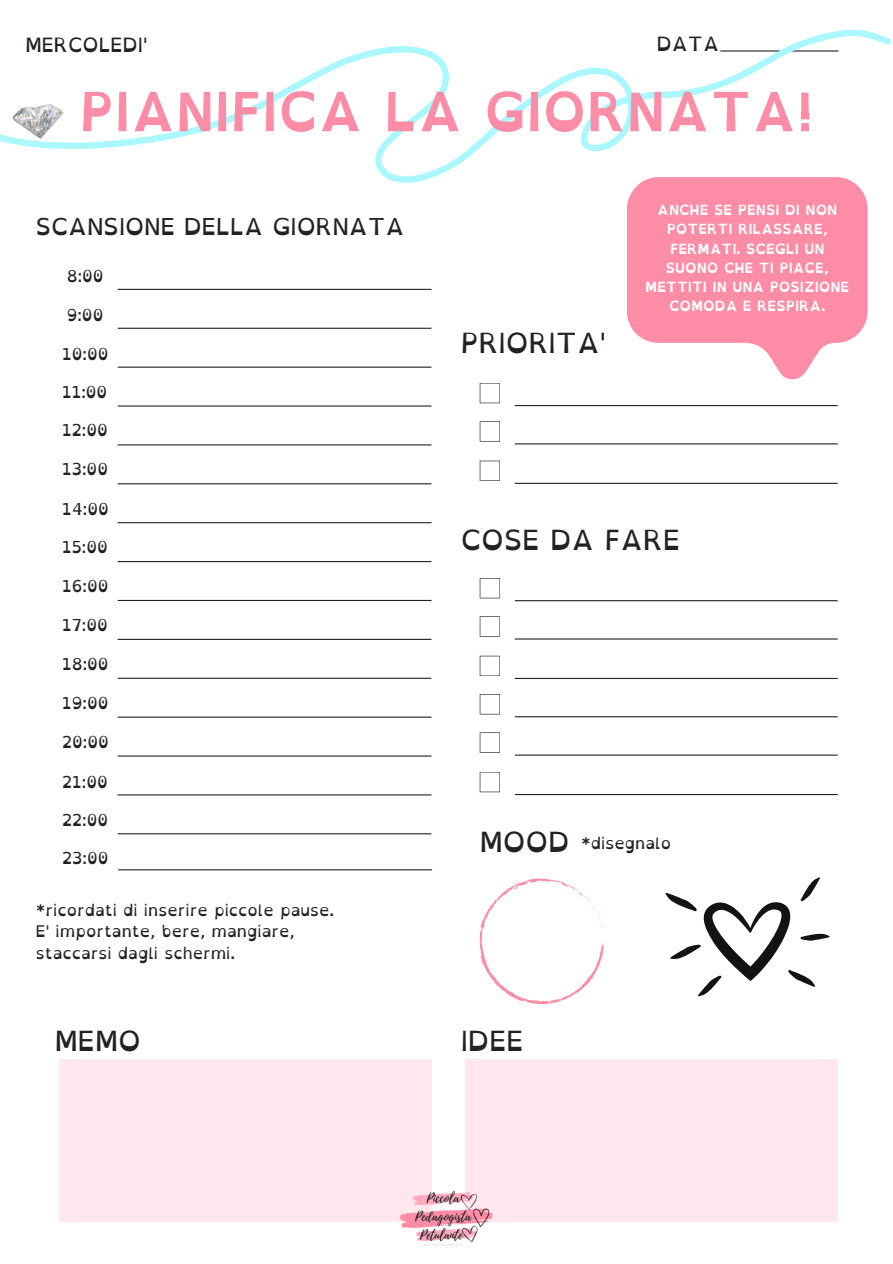
<style>
.page{position:relative;width:893px;height:1264px;background:#fff}
.page>*{position:absolute;margin:0;border:0;box-sizing:border-box;transform-origin:0 0}
.t1{font:700 54px "Open Dyslexic";color:#fd8ca7}
.t2{font:27.75px "Open Dyslexic";color:#252122}
.t3{font:23.25px "Open Dyslexic";color:#252122}
.t4{font:19.65px "Open Dyslexic";color:#252122}
.t5{font:16.5px "Open Dyslexic";color:#252122}
.t6{font:16.05px "Open Dyslexic";color:#252122}
.t7{font:700 14.1px/19.2px "Open Dyslexic";color:#fff;text-align:center}
.s1{font-weight:700}
</style>
<div class="page">
<hr style="left:118px;top:289px;width:313px;height:1px;background:#252122">
<hr style="left:118px;top:328px;width:313px;height:1px;background:#252122">
<hr style="left:118px;top:366px;width:313px;height:2px;background:#252122">
<hr style="left:118px;top:405px;width:313px;height:1px;background:#252122">
<hr style="left:118px;top:444px;width:313px;height:1px;background:#252122">
<hr style="left:118px;top:483px;width:313px;height:1px;background:#252122">
<hr style="left:118px;top:522px;width:313px;height:1px;background:#252122">
<hr style="left:118px;top:561px;width:313px;height:1px;background:#252122">
<hr style="left:118px;top:600px;width:313px;height:1px;background:#252122">
<hr style="left:118px;top:638px;width:313px;height:2px;background:#252122">
<hr style="left:118px;top:677px;width:313px;height:1px;background:#252122">
<hr style="left:118px;top:716px;width:313px;height:1px;background:#252122">
<hr style="left:118px;top:755px;width:313px;height:1px;background:#252122">
<hr style="left:118px;top:794px;width:313px;height:1px;background:#252122">
<hr style="left:118px;top:833px;width:313px;height:1px;background:#252122">
<hr style="left:118px;top:869px;width:314px;height:1px;background:#252122">
<hr style="left:515px;top:405px;width:322px;height:1px;background:#252122">
<hr style="left:515px;top:600px;width:322px;height:1px;background:#252122">
<hr style="left:515px;top:716px;width:322px;height:1px;background:#252122">
<svg style="left:479px;top:383px;width:21px;height:20px"></svg>
<svg style="left:479px;top:578px;width:21px;height:20px"></svg>
<svg style="left:479px;top:694px;width:21px;height:20px"></svg>
<hr style="left:515px;top:443px;width:322px;height:1px;background:#252122">
<hr style="left:515px;top:638px;width:322px;height:1px;background:#252122">
<hr style="left:515px;top:754px;width:322px;height:1px;background:#252122">
<svg style="left:479px;top:421px;width:21px;height:20px"></svg>
<svg style="left:479px;top:616px;width:21px;height:20px"></svg>
<svg style="left:479px;top:732px;width:21px;height:20px"></svg>
<hr style="left:515px;top:483px;width:322px;height:1px;background:#252122">
<hr style="left:515px;top:678px;width:322px;height:1px;background:#252122">
<hr style="left:515px;top:794px;width:322px;height:1px;background:#252122">
<svg style="left:479px;top:460px;width:21px;height:21px"></svg>
<svg style="left:479px;top:655px;width:21px;height:21px"></svg>
<svg style="left:479px;top:772px;width:21px;height:20px"></svg>
<div style="left:59px;top:1059px;width:373px;height:162px;background:#ffe7ed"></div>
<div style="left:465px;top:1059px;width:372px;height:162px;background:#ffe7ed"></div>
<img style="left:399px;top:1190px;width:94px;height:56px">
<svg style="left:479px;top:878px;width:126px;height:126px"></svg>
<svg style="left:627px;top:183px;width:240px;height:196px;fill:#fd8ca7"></svg>
<svg style="left:665px;top:877px;width:164px;height:119px"></svg>
<svg style="left:0;top:30px;width:890px;height:153px"></svg>
<img style="left:12px;top:103px;width:54px;height:39px">
<p class="t4" style="left:25px;top:28px;width:124px">MERCOLEDI'</p>
<p class="t4" style="left:657px;top:26px;width:64px">DATA</p>
<p class="t1" style="left:79px;top:64px;width:735px">PIANIFICA LA GIORNATA!</p>
<p class="t3" style="left:36px;top:206px;width:370px">SCANSIONE DELLA GIORNATA</p>
<p class="t5" style="left:67px;top:261px;width:38px">8:00</p>
<p class="t5" style="left:67px;top:300px;width:38px">9:00</p>
<p class="t5" style="left:62px;top:339px;width:48px">10:00</p>
<p class="t5" style="left:62px;top:377px;width:47px">11:00</p>
<p class="t5" style="left:62px;top:416px;width:47px">12:00</p>
<p class="t5" style="left:62px;top:454px;width:47px">13:00</p>
<p class="t5" style="left:62px;top:494px;width:48px">14:00</p>
<p class="t5" style="left:62px;top:532px;width:47px">15:00</p>
<p class="t5" style="left:62px;top:571px;width:48px">16:00</p>
<p class="t5" style="left:62px;top:610px;width:47px">17:00</p>
<p class="t5" style="left:62px;top:649px;width:48px">18:00</p>
<p class="t5" style="left:62px;top:688px;width:48px">19:00</p>
<p class="t5" style="left:62px;top:727px;width:48px">20:00</p>
<p class="t5" style="left:62px;top:767px;width:47px">21:00</p>
<p class="t5" style="left:62px;top:805px;width:47px">22:00</p>
<p class="t5" style="left:62px;top:843px;width:48px">23:00</p>
<p class="t6" style="left:36px;top:895px;width:300px"><span class="s1">*</span>ricordati di inserire piccole pause.</p>
<p class="t6" style="left:36px;top:917px;width:260px">E' importante, bere, mangiare,</p>
<p class="t6" style="left:36px;top:938px;width:201px">staccarsi dagli schermi.</p>
<p class="t2" style="left:461px;top:318px;width:147px">PRIORITA'</p>
<p class="t7" style="left:645px;top:200px;width:206px">ANCHE SE PENSI DI NON<br>POTERTI RILASSARE,<br>FERMATI. SCEGLI UN<br>SUONO CHE TI PIACE,<br>METTITI IN UNA POSIZIONE<br>COMODA E RESPIRA.</p>
<p class="t2" style="left:461px;top:515px;width:221px">COSE DA FARE</p>
<p class="t2" style="left:479px;top:817px;width:91px">MOOD</p>
<p class="t6" style="left:581px;top:828px;width:91px"><span class="s1">*</span>disegnalo</p>
<p class="t2" style="left:55px;top:1016px;width:88px">MEMO</p>
<p class="t2" style="left:461px;top:1016px;width:64px">IDEE</p>
</div>
